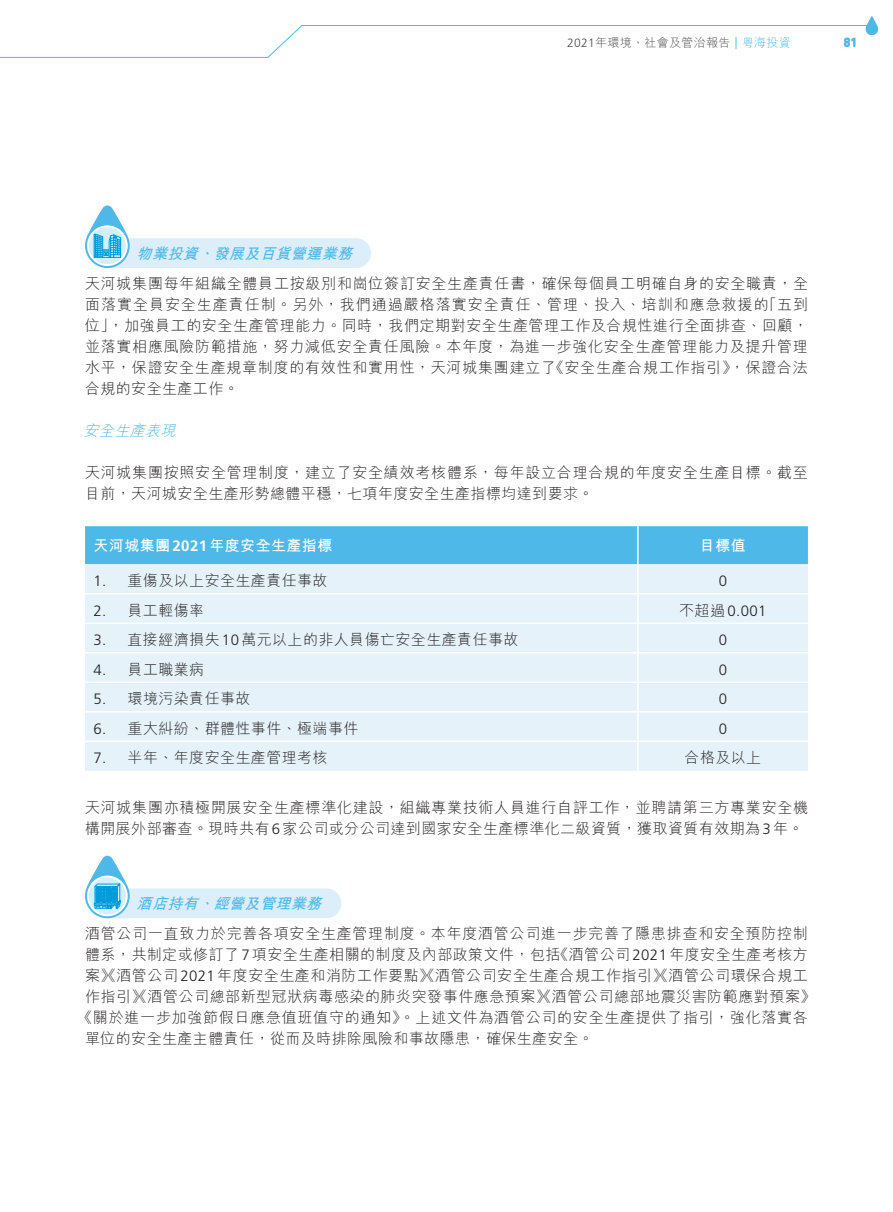
<style>
.page{position:relative;width:893px;height:1212px;background:#fff}
.page>*{position:absolute;margin:0;border:0;box-sizing:border-box;transform-origin:0 0}
.t1{font:300 15px/21px "M Hei HK";letter-spacing:.035em;color:#231f20}
.t2{font:italic 700 15px "M Hei HK";color:#4eb9e9}
.t3{font:700 15px "M Hei HK";letter-spacing:.03em;color:#fff}
.t4{font:300 15px "Frutiger";color:#231f20}
.t5{font:italic 300 15px "M Hei HK";color:#4eb9e9}
.t6{font:300 12px "M Hei HK";letter-spacing:.03em;color:#4b4c4d}
.t7{font:700 12px "Univers";color:#4eb9e9}
.s1{font-family:"Frutiger"}
.s2{font-family:"Frutiger";color:#4eb9e9}
.s3{font-family:"M Hei HKS";color:#4eb9e9}
.s4{color:#4eb9e9}
.s5{font-family:"M Hei HK"}
</style>
<div class="page">
<svg style="left:0;top:16px;width:878px;height:42px"></svg>
<svg style="left:85px;top:205px;width:286px;height:63px"></svg>
<div style="left:85px;top:526px;width:723px;height:38px;background:#4eb9e9"></div>
<div style="left:85px;top:564px;width:723px;height:207px;background:#e5f2fa"></div>
<hr style="left:637px;top:564px;width:2px;height:29px;background:#fff">
<hr style="left:637px;top:594px;width:2px;height:28px;background:#fff">
<hr style="left:637px;top:624px;width:2px;height:28px;background:#fff">
<hr style="left:637px;top:653px;width:2px;height:28px;background:#fff">
<hr style="left:637px;top:683px;width:2px;height:28px;background:#fff">
<hr style="left:637px;top:712px;width:2px;height:28px;background:#fff">
<hr style="left:637px;top:742px;width:2px;height:29px;background:#fff">
<hr style="left:637px;top:526px;width:2px;height:38px;background:#fff">
<hr style="left:85px;top:593px;width:553px;height:1px;background:#fff">
<hr style="left:638px;top:593px;width:170px;height:1px;background:#fff">
<hr style="left:85px;top:622px;width:553px;height:2px;background:#fff">
<hr style="left:638px;top:622px;width:170px;height:2px;background:#fff">
<hr style="left:85px;top:652px;width:553px;height:1px;background:#fff">
<hr style="left:638px;top:652px;width:170px;height:1px;background:#fff">
<hr style="left:85px;top:681px;width:553px;height:2px;background:#fff">
<hr style="left:638px;top:681px;width:170px;height:2px;background:#fff">
<hr style="left:85px;top:711px;width:553px;height:1px;background:#fff">
<hr style="left:638px;top:711px;width:170px;height:1px;background:#fff">
<hr style="left:85px;top:740px;width:553px;height:2px;background:#fff">
<hr style="left:638px;top:740px;width:170px;height:2px;background:#fff">
<svg style="left:85px;top:856px;width:256px;height:62px"></svg>
<p class="t6" style="left:567px;top:37px;width:225px"><span class="s1">2021</span>年環境、社會及管治報告 <span class="s2">|</span> <span class="s3">粵</span><span class="s4">海投資</span></p>
<p class="t7" style="left:844px;top:36px;width:15px">81</p>
<p class="t2" style="left:137px;top:242px;width:222px">物業投資、發展及百貨營運業務</p>
<p class="t1" style="left:85px;top:273px;width:725px;text-align:justify">天河城集團每年組織全體員工按級別和崗位簽訂安全生產責任書，確保每個員工明確自身的安全職責，全面落實全員安全生產責任制。另外，我們通過嚴格落實安全責任、管理、投入、培訓和應急救援的「五到位」，加強員工的安全生產管理能力。同時，我們定期對安全生產管理工作及合規性進行全面排查、回顧，並落實相應風險防範措施，努力減低安全責任風險。本年度，為進一步強化安全生產管理能力及提升管理水平，保證安全生產規章制度的有效性和實用性，天河城集團建立了《安全生產合規工作指引》，保證合法合規的安全生產工作。</p>
<p class="t5" style="left:83px;top:423px;width:98px">安全生產表現</p>
<p class="t1" style="left:85px;top:462px;width:724px">天河城集團按照安全管理制度，建立了安全績效考核體系，每年設立合理合規的年度安全生產目標。截至目前，天河城安全生產形勢總體平穩，七項年度安全生產指標均達到要求。</p>
<p class="t3" style="left:94px;top:534px;width:240px">天河城集團<span class="s1">2021</span>年度安全生產指標</p>
<p class="t3" style="left:700px;top:534px;width:47px">目標值</p>
<p class="t1" style="left:94px;top:570px;width:236px"><span class="s1">1.</span> 重傷及以上安全生產責任事故</p>
<p class="t4" style="left:719px;top:572px;width:10px">0</p>
<p class="t1" style="left:94px;top:599px;width:112px"><span class="s1">2.</span> 員工輕傷率</p>
<p class="t4" style="left:679px;top:602px;width:89px"><span class="s5">不超過</span>0.001</p>
<p class="t1" style="left:94px;top:629px;width:426px"><span class="s1">3.</span> 直接經濟損失<span class="s1">10</span>萬元以上的非人員傷亡安全生產責任事故</p>
<p class="t4" style="left:719px;top:631px;width:10px">0</p>
<p class="t1" style="left:94px;top:658px;width:112px"><span class="s1">4.</span> 員工職業病</p>
<p class="t4" style="left:719px;top:661px;width:10px">0</p>
<p class="t1" style="left:94px;top:688px;width:158px"><span class="s1">5.</span> 環境污染責任事故</p>
<p class="t4" style="left:719px;top:690px;width:10px">0</p>
<p class="t1" style="left:94px;top:717px;width:266px"><span class="s1">6.</span> 重大糾紛、群體性事件、極端事件</p>
<p class="t4" style="left:719px;top:720px;width:10px">0</p>
<p class="t1" style="left:94px;top:747px;width:236px"><span class="s1">7.</span> 半年、年度安全生產管理考核</p>
<p class="t1" style="left:685px;top:747px;width:78px">合格及以上</p>
<p class="t1" style="left:85px;top:797px;width:725px">天河城集團亦積極開展安全生產標準化建設，組織專業技術人員進行自評工作，並聘請第三方專業安全機構開展外部審查。現時共有<span class="s1">6</span>家公司或分公司達到國家安全生產標準化二級資質，獲取資質有效期為<span class="s1">3</span>年。</p>
<p class="t2" style="left:137px;top:893px;width:191px">酒店持有、經營及管理業務</p>
<p class="t1" style="left:85px;top:923px;width:724px">酒管公司一直致力於完善各項安全生產管理制度。本年度酒管公司進一步完善了隱患排查和安全預防控制</p>
<p class="t1" style="left:85px;top:944px;width:724px">體系，共制定或修訂了<span class="s1">7</span>項安全生產相關的制度及內部政策文件，包括《酒管公司<span class="s1">2021</span>年度安全生產考核方</p>
<p class="t1" style="left:85px;top:965px;width:724px">案》《酒管公司<span class="s1">2021</span>年度安全生產和消防工作要點》《酒管公司安全生產合規工作指引》《酒管公司環保合規工</p>
<p class="t1" style="left:85px;top:986px;width:732px">作指引》《酒管公司總部新型冠狀病毒感染的肺炎突發事件應急預案》《酒管公司總部地震災害防範應對預案》</p>
<p class="t1" style="left:78px;top:1007px;width:732px">《關於進一步加強節假日應急值班值守的通知》。上述文件為酒管公司的安全生產提供了指引，強化落實各</p>
<p class="t1" style="left:85px;top:1028px;width:510px">單位的安全生產主體責任，從而及時排除風險和事故隱患，確保生產安全。</p>
</div>
